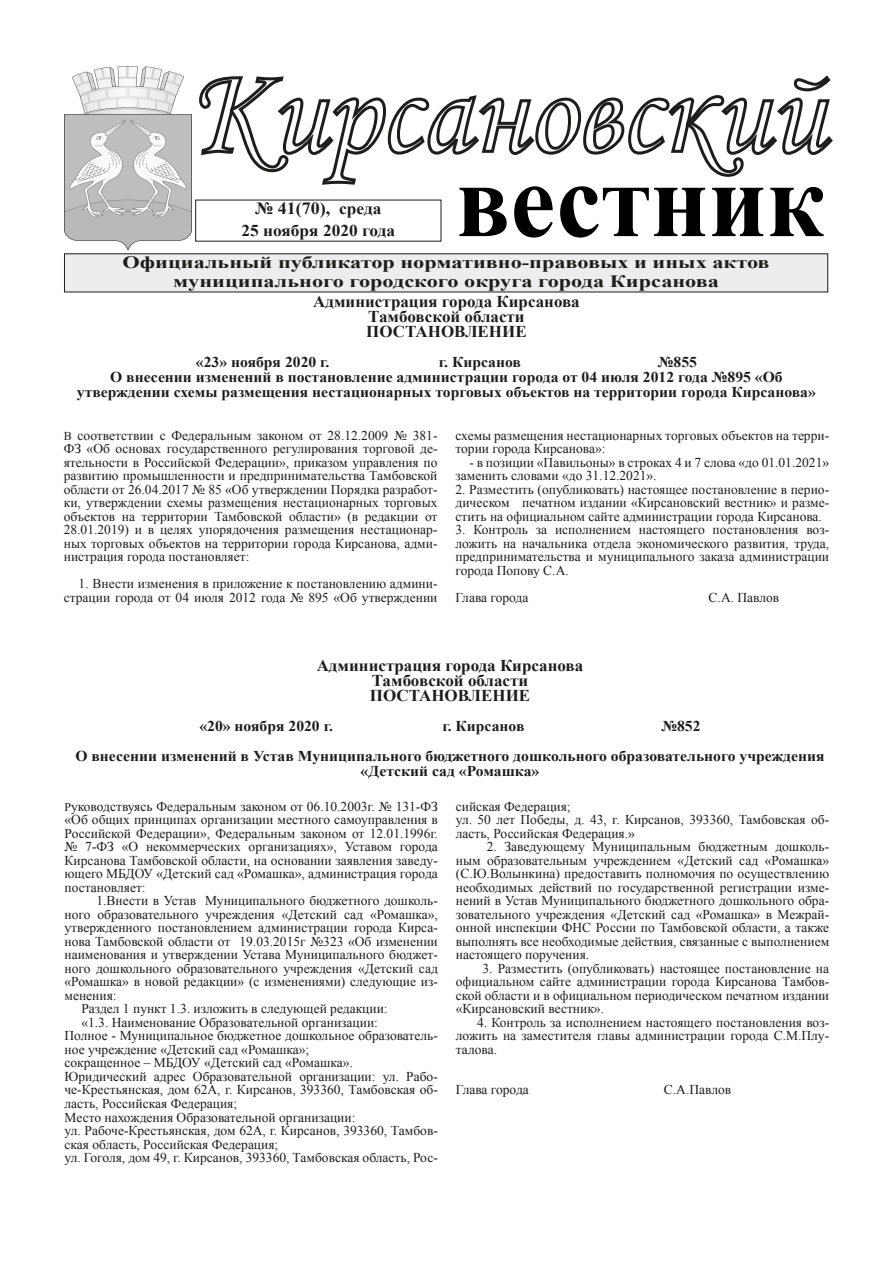
<style>
.page{position:relative;width:893px;height:1263px;background:#fff}
.page>*{position:absolute;margin:0;border:0;box-sizing:border-box;transform-origin:0 0}
.t1{font:700 105.9px "Times New Roman";color:#000;scale:.95 1}
.t2{font:700 17.25px "Times New Roman";color:#1d1d1b;scale:1.29 1}
.t3{font:700 17.1px "Times New Roman";color:#1d1d1b;scale:1.05 1}
.t4{font:700 16.5px "Times New Roman";color:#1d1d1b}
.t5{font:700 16.5px "Times New Roman";color:#1d1d1b;scale:1.05 1}
.t6{font:700 15px/15px "Times New Roman";color:#1d1d1b;text-align:center;scale:1.04 1}
.t7{font:13.5px/13.5px "Times New Roman";color:#1d1d1b;text-align:justify}
.s1{font-size:12px}
.s2{font-size:16.5px}
</style>
<div class="page">
<svg style="left:199px;top:75px;width:634px;height:110px"></svg>
<img style="left:65px;top:67px;width:126px;height:183px">
<div style="left:64px;top:254px;width:764px;height:38px;background:#ededed"></div>
<p class="t1" style="left:456px;top:127px;width:390px">вестник</p>
<p class="t2" style="left:123px;top:250px;width:503px">Официальный публикатор нормативно-правовых и иных актов</p>
<p class="t2" style="left:173px;top:269px;width:425px">муниципального городского округа города Кирсанова</p>
<p class="t4" style="left:313px;top:290px;width:268px">Администрация города Кирсанова</p>
<p class="t4" style="left:368px;top:305px;width:158px">Тамбовской области</p>
<p class="t4" style="left:366px;top:320px;width:162px">ПОСТАНОВЛЕНИЕ</p>
<p class="t6" style="left:196px;top:354px;width:130px">«23» ноября 2020 г.</p>
<p class="t6" style="left:439px;top:354px;width:80px">г. Кирсанов</p>
<p class="t6" style="left:658px;top:354px;width:39px">№855</p>
<p class="t6" style="left:77px;top:369px;width:712px">О внесении изменений в постановление администрации города от 04 июля 2012 года №895 «Об утверждении схемы размещения нестационарных торговых объектов на территории города Кирсанова»</p>
<p class="t7" style="left:64px;top:428px;width:375px"><span class="s1">В</span> соответствии с Федеральным законом от 28.12.2009 № 381- ФЗ «Об основах государственного регулирования торговой де&shy;ятельности в Российской Федерации», приказом управления по развитию промышленности и предпринимательства Тамбовской области от 26.04.2017 № 85 «Об утверждении Порядка разработ&shy;ки, утверждении схемы размещения нестационарных торговых объектов на территории Тамбовской области» (в редакции от 28.01.2019) и в целях упорядочения размещения нестационар&shy;ных торговых объектов на территории города Кирсанова, адми&shy;нистрация города постановляет:</p>
<p class="t7" style="left:64px;top:577px;width:375px;text-align:right">1. Внести изменения в приложение к постановлению админи&shy;страции города от 04 июля 2012 года № 895 «Об утверждении</p>
<p class="t3" style="left:255px;top:196px;width:122px">№ 41(70), <span class="s2">среда</span></p>
<p class="t5" style="left:241px;top:219px;width:148px">25 ноября 2020 года</p>
<p class="t7" style="left:455px;top:428px;width:375px">схемы размещения нестационарных торговых объектов на терри&shy;тории города Кирсанова»:</p>
<p class="t7" style="left:455px;top:455px;width:375px;text-indent:14px">- в позиции «Павильоны» в строках 4 и 7 слова «до 01.01.2021» заменить словами «до 31.12.2021».</p>
<p class="t7" style="left:455px;top:482px;width:375px">2. Разместить (опубликовать) настоящее постановление в перио&shy;дическом печатном издании «Кирсановский вестник» и разме&shy;стить на официальном сайте администрации города Кирсанова.</p>
<p class="t7" style="left:455px;top:523px;width:375px">3. Контроль за исполнением настоящего постановления воз&shy;ложить на начальника отдела экономического развития, труда, предпринимательства и муниципального заказа администрации города Попову С.А.</p>
<p class="t7" style="left:455px;top:590px;width:75px">Глава города</p>
<p class="t7" style="left:709px;top:590px;width:72px">С.А. Павлов</p>
<p class="t4" style="left:317px;top:654px;width:268px">Администрация города Кирсанова</p>
<p class="t4" style="left:372px;top:669px;width:158px">Тамбовской области</p>
<p class="t4" style="left:370px;top:684px;width:162px">ПОСТАНОВЛЕНИЕ</p>
<p class="t6" style="left:199px;top:718px;width:130px">«20» ноября 2020 г.</p>
<p class="t6" style="left:442px;top:718px;width:80px">г. Кирсанов</p>
<p class="t6" style="left:661px;top:718px;width:39px">№852</p>
<p class="t6" style="left:75px;top:748px;width:722px">О внесении изменений в Устав Муниципального бюджетного дошкольного образовательного учреждения «Детский сад «Ромашка»</p>
<p class="t7" style="left:65px;top:799px;width:375px"><span class="s1">Р</span>уководствуясь Федеральным законом от 06.10.2003г. № 131-ФЗ «Об общих принципах организации местного самоуправления в Российской Федерации», Федеральным законом от 12.01.1996г. № 7-ФЗ «О некоммерческих организациях», Уставом города Кирсанова Тамбовской области, на основании заявления заведу&shy;ющего МБДОУ «Детский сад «Ромашка», администрация города постановляет:</p>
<p class="t7" style="left:65px;top:894px;width:375px;text-indent:32px">1.Внести в Устав Муниципального бюджетного дошколь&shy;ного образовательного учреждения «Детский сад «Ромашка», утвержденного постановлением администрации города Кирса&shy;нова Тамбовской области от 19.03.2015г №323 «Об изменении наименования и утверждении Устава Муниципального бюджет&shy;ного дошкольного образовательного учреждения «Детский сад «Ромашка» в новой редакции» (с изменениями) следующие из&shy;менения:</p>
<p class="t7" style="left:81px;top:1002px;width:308px">Раздел 1 пункт 1.3. изложить в следующей редакции:</p>
<p class="t7" style="left:81px;top:1015px;width:298px">«1.3. Наименование Образовательной организации:</p>
<p class="t7" style="left:65px;top:1029px;width:375px">Полное - Муниципальное бюджетное дошкольное образователь&shy;ное учреждение «Детский сад «Ромашка»;</p>
<p class="t7" style="left:65px;top:1056px;width:290px">сокращенное – МБДОУ «Детский сад «Ромашка».</p>
<p class="t7" style="left:65px;top:1069px;width:375px">Юридический адрес Образовательной организации: ул. Рабо&shy;че-Крестьянская, дом 62А, г. Кирсанов, 393360, Тамбовская об&shy;ласть, Российская Федерация;</p>
<p class="t7" style="left:65px;top:1110px;width:292px">Место нахождения Образовательной организации:</p>
<p class="t7" style="left:65px;top:1123px;width:375px">ул. Рабоче-Крестьянская, дом 62А, г. Кирсанов, 393360, Тамбов&shy;ская область, Российская Федерация;</p>
<p class="t7" style="left:65px;top:1150px;width:375px">ул. Гоголя, дом 49, г. Кирсанов, 393360, Тамбовская область, Рос-</p>
<p class="t7" style="left:456px;top:799px;width:116px">сийская Федерация;</p>
<p class="t7" style="left:456px;top:813px;width:375px">ул. 50 лет Победы, д. 43, г. Кирсанов, 393360, Тамбовская об&shy;ласть, Российская Федерация.»</p>
<p class="t7" style="left:456px;top:840px;width:375px;text-indent:31px">2. Заведующему Муниципальным бюджетным дошколь&shy;ным образовательным учреждением «Детский сад «Ромашка» (С.Ю.Волынкина) предоставить полномочия по осуществлению необходимых действий по государственной регистрации изме&shy;нений в Устав Муниципального бюджетного дошкольного обра&shy;зовательного учреждения «Детский сад «Ромашка» в Межрай&shy;онной инспекции ФНС России по Тамбовской области, а также выполнять все необходимые действия, связанные с выполнением настоящего поручения.</p>
<p class="t7" style="left:456px;top:961px;width:375px;text-indent:27px">3. Разместить (опубликовать) настоящее постановление на официальном сайте администрации города Кирсанова Тамбов&shy;ской области и в официальном периодическом печатном издании «Кирсановский вестник».</p>
<p class="t7" style="left:456px;top:1015px;width:375px;text-indent:21px">4. Контроль за исполнением настоящего постановления воз&shy;ложить на заместителя главы администрации города С.М.Плу&shy;талова.</p>
<p class="t7" style="left:456px;top:1083px;width:75px">Глава города</p>
<p class="t7" style="left:664px;top:1083px;width:69px">С.А.Павлов</p>
</div>
